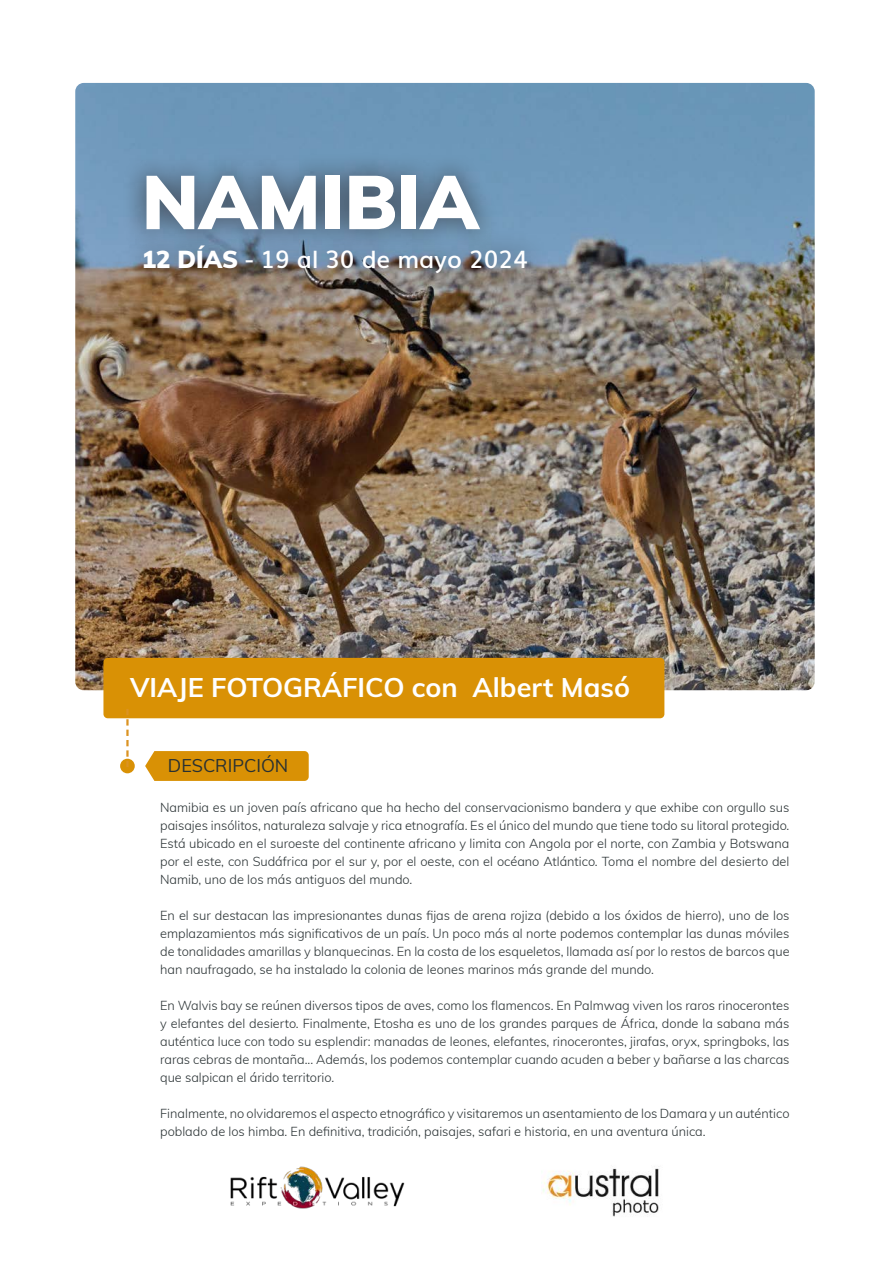
<style>
.page{position:relative;width:893px;height:1263px;background:#fff}
.page>*{position:absolute;margin:0;border:0;box-sizing:border-box;transform-origin:0 0}
.t1{font:900 75px "Muli";color:#fff}
.t2{font:700 27px "Muli";color:#fff}
.t3{font:600 24px "Muli";color:#fff}
.t4{font:18px "Muli";color:#283032}
.t5{font:300 12.75px/18px "Muli";color:#283032;text-align:justify}
.s1{font-weight:900}
</style>
<div class="page">
<img style="left:75px;top:83px;width:740px;height:607px">
<div style="left:226px;top:751px;width:83px;height:30px;background:#d99105;border-radius:4px"></div>
<svg style="left:145px;top:751px;width:84px;height:30px;background:#db9714"></svg>
<div style="left:120px;top:759px;width:15px;height:14px;background:#d99105;border-radius:50%"></div>
<div style="left:103px;top:658px;width:561px;height:60px;background:#d99105;border-radius:4px"></div>
<svg style="left:126px;top:709px;width:3px;height:58px"></svg>
<div style="left:123px;top:152px;width:378px;height:101px;background:#241f1f;opacity:.66"></div>
<div style="left:122px;top:225px;width:426px;height:69px;background:#241f1f;opacity:.66"></div>
<img style="left:230px;top:1166px;width:175px;height:43px">
<img style="left:543px;top:1166px;width:116px;height:51px">
<h1 class="t1" style="left:142px;top:147px;width:338px">NAMIBIA</h1>
<h3 class="t3" style="left:142px;top:240px;width:388px"><span class="s1">12 DÍAS</span> - 19 al 30 de mayo 2024</h3>
<h2 class="t2" style="left:130px;top:668px;width:502px">VIAJE FOTOGRÁFICO con Albert Masó</h2>
<h3 class="t4" style="left:168px;top:753px;width:122px">DESCRIPCIÓN</h3>
<p class="t5" style="left:160px;top:798px;width:631px">Namibia es un joven país africano que ha hecho del conservacionismo bandera y que exhibe con orgullo sus paisajes insólitos, naturaleza salvaje y rica etnografía. Es el único del mundo que tiene todo su litoral protegido.<br>Está ubicado en el suroeste del continente africano y limita con Angola por el norte, con Zambia y Botswana por el este, con Sudáfrica por el sur y, por el oeste, con el océano Atlántico. Toma el nombre del desierto del Namib, uno de los más antiguos del mundo.</p>
<p class="t5" style="left:160px;top:906px;width:631px">En el sur destacan las impresionantes dunas fijas de arena rojiza (debido a los óxidos de hierro), uno de los emplazamientos más significativos de un país. Un poco más al norte podemos contemplar las dunas móviles de tonalidades amarillas y blanquecinas. En la costa de los esqueletos, llamada así por lo restos de barcos que han naufragado, se ha instalado la colonia de leones marinos más grande del mundo.</p>
<p class="t5" style="left:160px;top:996px;width:631px">En Walvis bay se reúnen diversos tipos de aves, como los flamencos. En Palmwag viven los raros rinocerontes y elefantes del desierto. Finalmente, Etosha es uno de los grandes parques de África, donde la sabana más auténtica luce con todo su esplendir: manadas de leones, elefantes, rinocerontes, jirafas, oryx, springboks, las raras cebras de montaña... Además, los podemos contemplar cuando acuden a beber y bañarse a las charcas que salpican el árido territorio.</p>
<p class="t5" style="left:160px;top:1104px;width:631px">Finalmente, no olvidaremos el aspecto etnográfico y visitaremos un asentamiento de los Damara y un auténtico poblado de los himba. En definitiva, tradición, paisajes, safari e historia, en una aventura única.</p>
</div>
